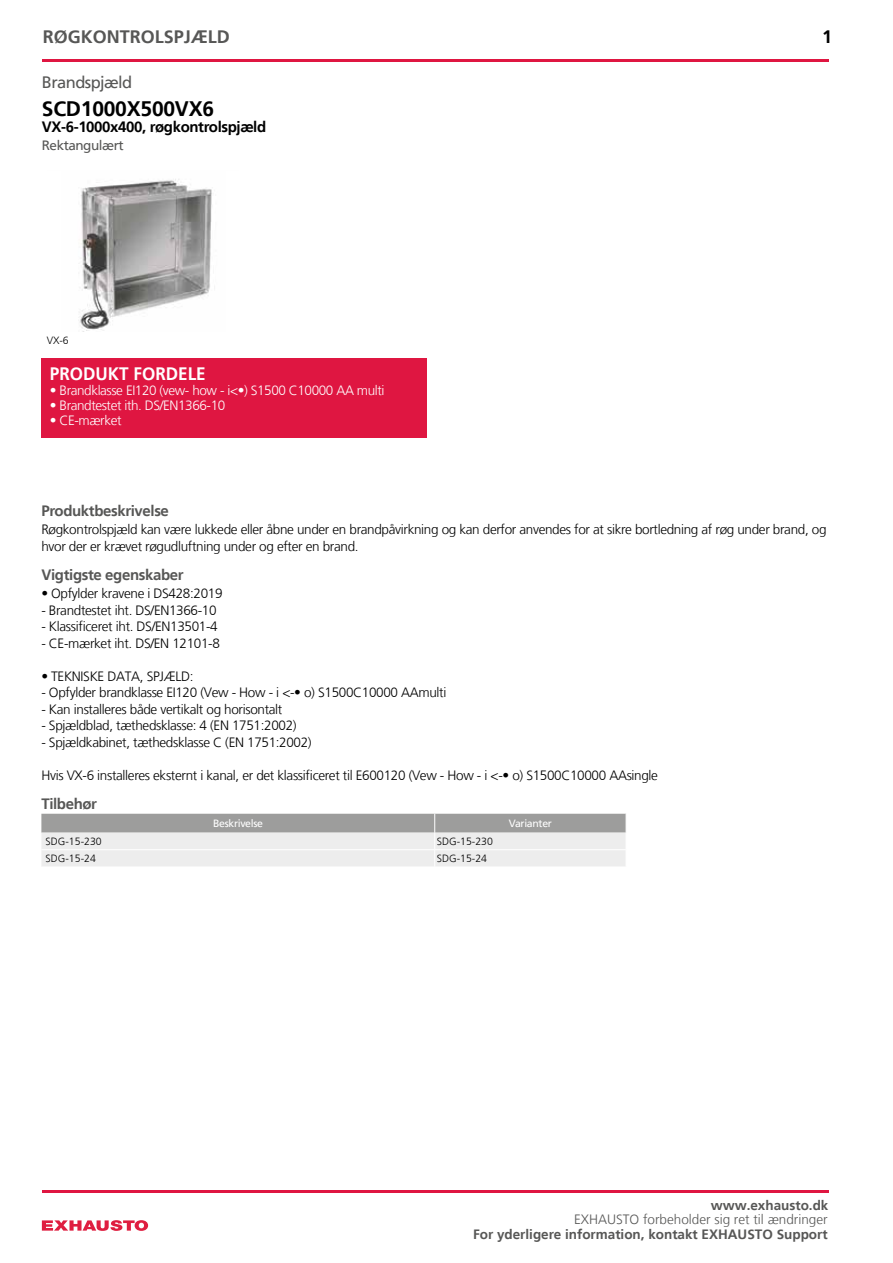
<style>
.page{position:relative;width:893px;height:1263px;background:#fff}
.page>*{position:absolute;margin:0;border:0;box-sizing:border-box;transform-origin:0 0}
.t1{font:700 21px "Frutiger LT";letter-spacing:-.01em;color:#000}
.t2{font:700 18px "Frutiger LT";color:#575756}
.t3{font:700 18px "Frutiger LT";color:#fff;scale:.95 1}
.t4{font:700 18px "Frutiger LT";color:#000}
.t5{font:16.5px "Frutiger LT";letter-spacing:-.035em;color:#575756}
.t6{font:700 15px "Frutiger LT";letter-spacing:-.025em;color:#575756}
.t7{font:700 15px "Frutiger LT";letter-spacing:-.025em;color:#000}
.t8{font:300 13.5px/16.5px "Frutiger LT";letter-spacing:-.025em;color:#000}
.t9{font:300 13.5px "Frutiger LT";letter-spacing:-.03em;color:#fff}
.t10{font:700 13.5px "Frutiger LT";color:#575756}
.t11{font:300 13.5px "Frutiger LT";color:#575756}
.t12{font:13.5px "Frutiger LT";letter-spacing:-.035em;color:#575756}
.t13{font:300 10.5px "Frutiger LT";color:#000}
.t14{font:10.5px "Frutiger LT";letter-spacing:-.03em;color:#fff}
</style>
<div class="page">
<svg style="left:41px;top:814px;width:585px;height:52px;background:#d1d1d0"></svg>
<div style="left:41px;top:358px;width:386px;height:79px;background:#df1641"></div>
<svg style="left:42px;top:1220px;width:106px;height:11px"></svg>
<hr style="left:42px;top:60px;width:786px;height:2px;background:#df1641">
<img style="left:79px;top:179px;width:133px;height:153px">
<hr style="left:42px;top:1190px;width:786px;height:2px;background:#df1641">
<h2 class="t2" style="left:43px;top:27px;width:189px">RØGKONTROLSPJÆLD</h2>
<h2 class="t4" style="left:822px;top:27px;width:12px">1</h2>
<p class="t5" style="left:42px;top:73px;width:92px">Brandspjæld</p>
<h1 class="t1" style="left:42px;top:96px;width:174px">SCD1000X500VX6</h1>
<p class="t7" style="left:42px;top:118px;width:226px">VX-6-1000x400, røgkontrolspjæld</p>
<p class="t12" style="left:42px;top:137px;width:83px">Rektangulært</p>
<p class="t13" style="left:51px;top:333px;width:24px">VX-6</p>
<h2 class="t3" style="left:50px;top:363px;width:166px">PRODUKT FORDELE</h2>
<p class="t9" style="left:50px;top:382px;width:336px">• Brandklasse EI120 (vew- how - i&lt;•) S1500 C10000 AA multi</p>
<p class="t9" style="left:50px;top:397px;width:177px">• Brandtestet ith. DS/EN1366-10</p>
<p class="t9" style="left:50px;top:412px;width:73px">• CE-mærket</p>
<p class="t13" style="left:47px;top:334px;width:24px">VX-6</p>
<p class="t6" style="left:41px;top:502px;width:129px">Produktbeskrivelse</p>
<p class="t8" style="left:41px;top:522px;width:787px">Røgkontrolspjæld kan være lukkede eller åbne under en brandpåvirkning og kan derfor anvendes for at sikre bortledning af røg under brand, og hvor der er krævet røgudluftning under og efter en brand.</p>
<p class="t6" style="left:41px;top:566px;width:144px">Vigtigste egenskaber</p>
<p class="t8" style="left:41px;top:586px;width:183px">• Opfylder kravene i DS428:2019</p>
<p class="t8" style="left:41px;top:602px;width:177px">- Brandtestet iht. DS/EN1366-10</p>
<p class="t8" style="left:41px;top:619px;width:178px">- Klassificeret iht. DS/EN13501-4</p>
<p class="t8" style="left:41px;top:635px;width:180px">- CE-mærket iht. DS/EN 12101-8</p>
<p class="t8" style="left:41px;top:668px;width:154px">• TEKNISKE DATA, SPJÆLD:</p>
<p class="t8" style="left:41px;top:685px;width:406px">- Opfylder brandklasse EI120 (Vew - How - i &lt;-• o) S1500C10000 AAmulti</p>
<p class="t8" style="left:41px;top:701px;width:242px">- Kan installeres både vertikalt og horisontalt</p>
<p class="t8" style="left:41px;top:718px;width:257px">- Spjældblad, tæthedsklasse: 4 (EN 1751:2002)</p>
<p class="t8" style="left:41px;top:734px;width:272px">- Spjældkabinet, tæthedsklasse C (EN 1751:2002)</p>
<p class="t8" style="left:41px;top:767px;width:618px">Hvis VX-6 installeres eksternt i kanal, er det klassificeret til E600120 (Vew - How - i &lt;-• o) S1500C10000 AAsingle</p>
<p class="t6" style="left:41px;top:795px;width:57px">Tilbehør</p>
<p class="t14" style="left:213px;top:817px;width:51px">Beskrivelse</p>
<p class="t14" style="left:509px;top:817px;width:45px">Varianter</p>
<p class="t13" style="left:46px;top:835px;width:58px">SDG-15-230</p>
<p class="t13" style="left:437px;top:835px;width:58px">SDG-15-230</p>
<p class="t13" style="left:46px;top:853px;width:52px">SDG-15-24</p>
<p class="t13" style="left:437px;top:853px;width:52px">SDG-15-24</p>
<p class="t10" style="left:711px;top:1198px;width:119px">www.exhausto.dk</p>
<p class="t11" style="left:574px;top:1212px;width:255px">EXHAUSTO forbeholder sig ret til ændringer</p>
<p class="t10" style="left:473px;top:1226px;width:356px">For yderligere information, kontakt EXHAUSTO Support</p>
</div>
